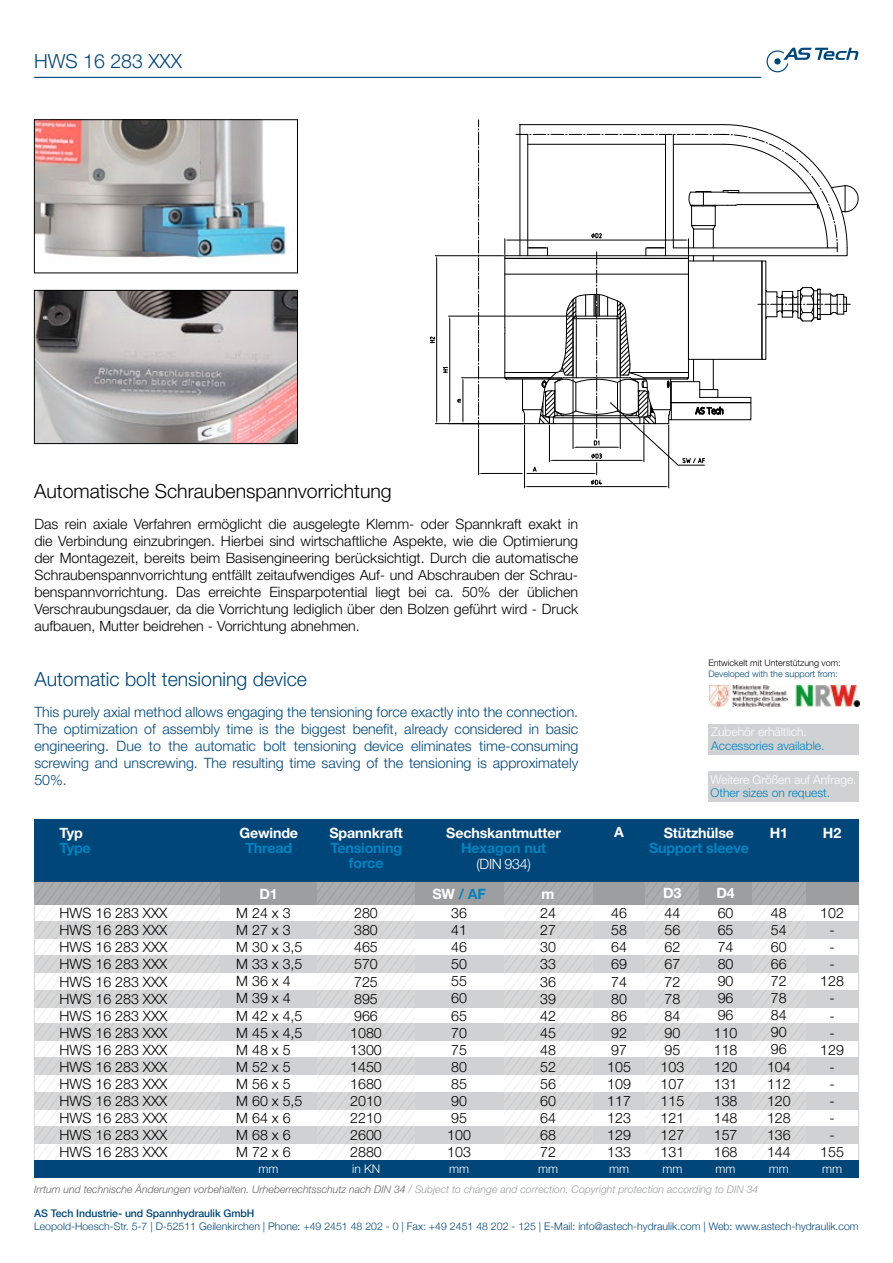
<style>
.page{position:relative;width:893px;height:1263px;background:#fff}
.page>*{position:absolute;margin:0;border:0;box-sizing:border-box;transform-origin:0 0}
.t1{font:300 19.5px "Helvetica Neue LT Std";color:#004678}
.t2{font:300 19.5px "Helvetica Neue LT Std";color:#000}
.t3{font:300 14.25px/17.1px "Helvetica Neue LT Std";color:#000}
.t4{font:300 14.25px/17.1px "Helvetica Neue LT Std";color:#004678;text-align:justify}
.t5{font:700 14.25px "Helvetica Neue LT Std";letter-spacing:-.01em;color:#fff}
.t6{font:700 14.25px/15px "Helvetica Neue LT Std";letter-spacing:-.01em;color:#0083c2;text-align:center}
.t7{font:300 14.25px "Helvetica Neue LT Std";letter-spacing:-.02em;color:#fff}
.t8{font:300 12px "Helvetica Neue LT Std";color:#fff}
.t9{font:300 12px "Helvetica Neue LT Std";color:#0083c2}
.t10{font:300 10.5px "Helvetica Neue";color:#004678}
.t11{font:italic 300 10.5px "Helvetica Neue LT Std";color:#646567}
.t12{font:500 10.5px "Helvetica Neue";letter-spacing:-.005em;color:#004678}
.t13{font:300 9px "Helvetica Neue LT Std";color:#000}
.t14{font:300 9px "Helvetica Neue LT Std";color:#004678}
.s1{color:#fff}
.s2{color:#9c9e9f}
</style>
<div class="page">
<svg style="left:766px;top:48px;width:92px;height:24px"></svg>
<svg style="left:774px;top:58px;width:7px;height:7px"></svg>
<img style="left:36px;top:292px;width:260px;height:150px">
<div style="left:34px;top:290px;width:264px;height:154px;border:1px solid #000"></div>
<hr style="left:34px;top:77px;width:727px;height:1px;background:#004678">
<img style="left:36px;top:122px;width:250px;height:137px">
<div style="left:34px;top:120px;width:264px;height:153px;border:1px solid #000"></div>
<svg style="left:478px;top:120px;width:1px;height:308px"></svg>
<hr style="left:524px;top:425px;width:1px;height:63px;background:#000">
<hr style="left:668px;top:425px;width:1px;height:63px;background:#000">
<hr style="left:478px;top:429px;width:1px;height:46px;background:#000">
<hr style="left:482px;top:473px;width:40px;height:1px;background:#000">
<hr style="left:462px;top:377px;width:100px;height:1px;background:#000">
<hr style="left:463px;top:381px;width:1px;height:39px;background:#000">
<svg style="left:457px;top:399px;width:4px;height:4px"></svg>
<hr style="left:448px;top:316px;width:126px;height:1px;background:#000">
<hr style="left:449px;top:319px;width:1px;height:101px;background:#000">
<svg style="left:443px;top:367px;width:5px;height:6px"></svg>
<hr style="left:435px;top:423px;width:88px;height:1px;background:#000">
<hr style="left:435px;top:255px;width:69px;height:1px;background:#000">
<hr style="left:436px;top:259px;width:1px;height:161px;background:#000">
<svg style="left:430px;top:336px;width:5px;height:7px"></svg>
<svg style="left:504px;top:124px;width:355px;height:363px"></svg>
<div style="left:34px;top:881px;width:825px;height:24px;background:#9c9e9f"></div>
<div style="left:34px;top:922px;width:825px;height:17px;background:#d0d1d2"></div>
<div style="left:34px;top:956px;width:825px;height:17px;background:#d0d1d2"></div>
<div style="left:34px;top:990px;width:825px;height:17px;background:#d0d1d2"></div>
<div style="left:34px;top:1024px;width:825px;height:17px;background:#d0d1d2"></div>
<div style="left:34px;top:1058px;width:825px;height:17px;background:#d0d1d2"></div>
<div style="left:34px;top:1092px;width:825px;height:17px;background:#d0d1d2"></div>
<div style="left:34px;top:1126px;width:825px;height:17px;background:#d0d1d2"></div>
<svg style="left:34px;top:881px;width:186px;height:279px"></svg>
<svg style="left:317px;top:881px;width:98px;height:279px"></svg>
<svg style="left:504px;top:881px;width:89px;height:279px"></svg>
<svg style="left:646px;top:881px;width:53px;height:279px"></svg>
<svg style="left:752px;top:881px;width:53px;height:279px"></svg>
<div style="left:34px;top:1160px;width:825px;height:17px;background:#004678"></div>
<div style="left:34px;top:819px;width:825px;height:62px;background:#004678"></div>
<img style="left:709px;top:686px;width:151px;height:21px">
<div style="left:708px;top:724px;width:151px;height:31px;background:#d0d1d2"></div>
<div style="left:708px;top:772px;width:151px;height:30px;background:#d0d1d2"></div>
<h1 class="t1" style="left:34px;top:49px;width:149px">HWS 16 283 XXX</h1>
<h1 class="t2" style="left:34px;top:479px;width:359px">Automatische Schraubenspannvorrichtung</h1>
<p class="t3" style="left:34px;top:515px;width:545px;text-align:justify">Das rein axiale Verfahren ermöglicht die ausgelegte Klemm- oder Spannkraft exakt in die Verbindung einzubringen. Hierbei sind wirtschaftliche Aspekte, wie die Optimierung der Montagezeit, bereits beim Basisengineering berücksichtigt. Durch die automatische Schraubenspannvorrichtung entfällt zeitaufwendiges Auf- und Abschrauben der Schrau&shy;benspannvorrichtung. Das erreichte Einsparpotential liegt bei ca. 50% der üblichen Verschraubungsdauer, da die Vorrichtung lediglich über den Bolzen geführt wird - Druck aufbauen, Mutter beidrehen - Vorrichtung abnehmen.</p>
<h1 class="t1" style="left:34px;top:667px;width:274px">Automatic bolt tensioning device</h1>
<p class="t4" style="left:34px;top:703px;width:545px">This purely axial method allows engaging the tensioning force exactly into the connection.<br>The optimization of assembly time is the biggest benefit, already considered in basic engineering. Due to the automatic bolt tensioning device eliminates time-consuming screwing and unscrewing. The resulting time saving of the tensioning is approximately 50%.</p>
<p class="t5" style="left:60px;top:824px;width:25px">Typ</p>
<p class="t6" style="left:60px;top:840px;width:33px">Type</p>
<p class="t5" style="left:239px;top:824px;width:60px">Gewinde</p>
<p class="t6" style="left:245px;top:840px;width:48px">Thread</p>
<p class="t5" style="left:259px;top:885px;width:20px">D1</p>
<p class="t5" style="left:330px;top:824px;width:75px">Spannkraft</p>
<p class="t6" style="left:330px;top:840px;width:73px">Tensioning force</p>
<p class="t5" style="left:446px;top:824px;width:116px">Sechskantmutter</p>
<p class="t6" style="left:461px;top:840px;width:86px">Hexagon nut</p>
<p class="t7" style="left:476px;top:855px;width:56px">(DIN 934)</p>
<p class="t6" style="left:433px;top:886px;width:55px"><span class="s1">SW</span> / AF</p>
<p class="t5" style="left:541px;top:885px;width:14px">m</p>
<p class="t5" style="left:614px;top:823px;width:11px">A</p>
<p class="t13" style="left:708px;top:657px;width:134px">Entwickelt mit Unterstützung vom:</p>
<p class="t14" style="left:708px;top:668px;width:131px">Developed with the support from:</p>
<p class="t8" style="left:711px;top:725px;width:97px">Zubehör erhältlich.</p>
<p class="t9" style="left:711px;top:738px;width:115px">Accessories available.</p>
<p class="t8" style="left:711px;top:772px;width:148px">Weitere Größen auf Anfrage.</p>
<p class="t9" style="left:711px;top:786px;width:121px">Other sizes on request.</p>
<p class="t5" style="left:664px;top:824px;width:72px">Stützhülse</p>
<p class="t6" style="left:649px;top:840px;width:101px">Support sleeve</p>
<p class="t5" style="left:663px;top:884px;width:20px">D3</p>
<p class="t5" style="left:716px;top:884px;width:20px">D4</p>
<p class="t5" style="left:770px;top:824px;width:20px">H1</p>
<p class="t5" style="left:823px;top:824px;width:20px">H2</p>
<p class="t3" style="left:60px;top:904px;width:109px;text-align:justify">HWS 16 283 XXX HWS 16 283 XXX HWS 16 283 XXX HWS 16 283 XXX HWS 16 283 XXX HWS 16 283 XXX HWS 16 283 XXX HWS 16 283 XXX HWS 16 283 XXX HWS 16 283 XXX HWS 16 283 XXX HWS 16 283 XXX HWS 16 283 XXX HWS 16 283 XXX HWS 16 283 XXX</p>
<p class="t3" style="left:236px;top:904px;width:68px">M 24 x 3<br>M 27 x 3<br>M 30 x 3,5<br>M 33 x 3,5<br>M 36 x 4<br>M 39 x 4<br>M 42 x 4,5<br>M 45 x 4,5<br>M 48 x 5<br>M 52 x 5<br>M 56 x 5<br>M 60 x 5,5<br>M 64 x 6<br>M 68 x 6<br>M 72 x 6</p>
<p class="t3" style="left:350px;top:904px;width:33px">280<br>380<br>465<br>570<br>725<br>895<br>966<br>1080<br>1300<br>1450<br>1680<br>2010<br>2210<br>2600<br>2880</p>
<p class="t3" style="left:447px;top:904px;width:25px">36<br>41<br>46<br>50<br>55<br>60<br>65<br>70<br>75<br>80<br>85<br>90<br>95<br>100<br>103</p>
<p class="t3" style="left:540px;top:904px;width:17px;text-align:justify">24<br>27<br>30<br>33<br>36<br>39<br>42<br>45<br>48<br>52<br>56<br>60<br>64<br>68<br>72</p>
<p class="t3" style="left:660px;top:904px;width:25px">44<br>56<br>62<br>67<br>72<br>78<br>84<br>90<br>95<br>103<br>107<br>115<br>121<br>127<br>131</p>
<p class="t3" style="left:820px;top:904px;width:25px;text-align:center">102 -<br>-<br>-<br>128 -<br>-<br>-<br>129 -<br>-<br>-<br>-<br>-<br>155</p>
<p class="t3" style="left:714px;top:904px;width:25px">60<br>65<br>74<br>80<br>90<br>96<br>96<br>110<br>118<br>120<br>131<br>138<br>148<br>157<br>168</p>
<p class="t3" style="left:767px;top:904px;width:25px">48<br>54<br>60<br>66<br>72<br>78<br>84<br>90<br>96<br>104<br>112<br>120<br>128<br>136<br>144</p>
<p class="t3" style="left:607px;top:904px;width:25px">46<br>58<br>64<br>69<br>74<br>80<br>86<br>92<br>97<br>105<br>109<br>117<br>123<br>129<br>133</p>
<p class="t8" style="left:259px;top:1162px;width:21px">mm</p>
<p class="t8" style="left:352px;top:1161px;width:30px">in KN</p>
<p class="t8" style="left:449px;top:1161px;width:21px">mm</p>
<p class="t8" style="left:538px;top:1162px;width:21px">mm</p>
<p class="t8" style="left:609px;top:1162px;width:21px">mm</p>
<p class="t8" style="left:662px;top:1161px;width:21px">mm</p>
<p class="t8" style="left:716px;top:1162px;width:21px">mm</p>
<p class="t8" style="left:769px;top:1162px;width:21px">mm</p>
<p class="t8" style="left:822px;top:1162px;width:21px">mm</p>
<p class="t11" style="left:34px;top:1183px;width:726px">Irrtum und technische Änderungen vorbehalten. Urheberrechtsschutz nach DIN 34 <span class="s2">/ Subject to change and correction. Copyright protection according to DIN 34</span></p>
<p class="t12" style="left:34px;top:1205px;width:222px">AS Tech Industrie- und Spannhydraulik GmbH</p>
<p class="t10" style="left:34px;top:1217px;width:826px">Leopold-Hoesch-Str. 5-7 | D-52511 Geilenkirchen | Phone: +49 2451 48 202 - 0 | Fax: +49 2451 48 202 - 125 | E-Mail: info@astech-hydraulik.com | Web: www.astech-hydraulik.com</p>
</div>
